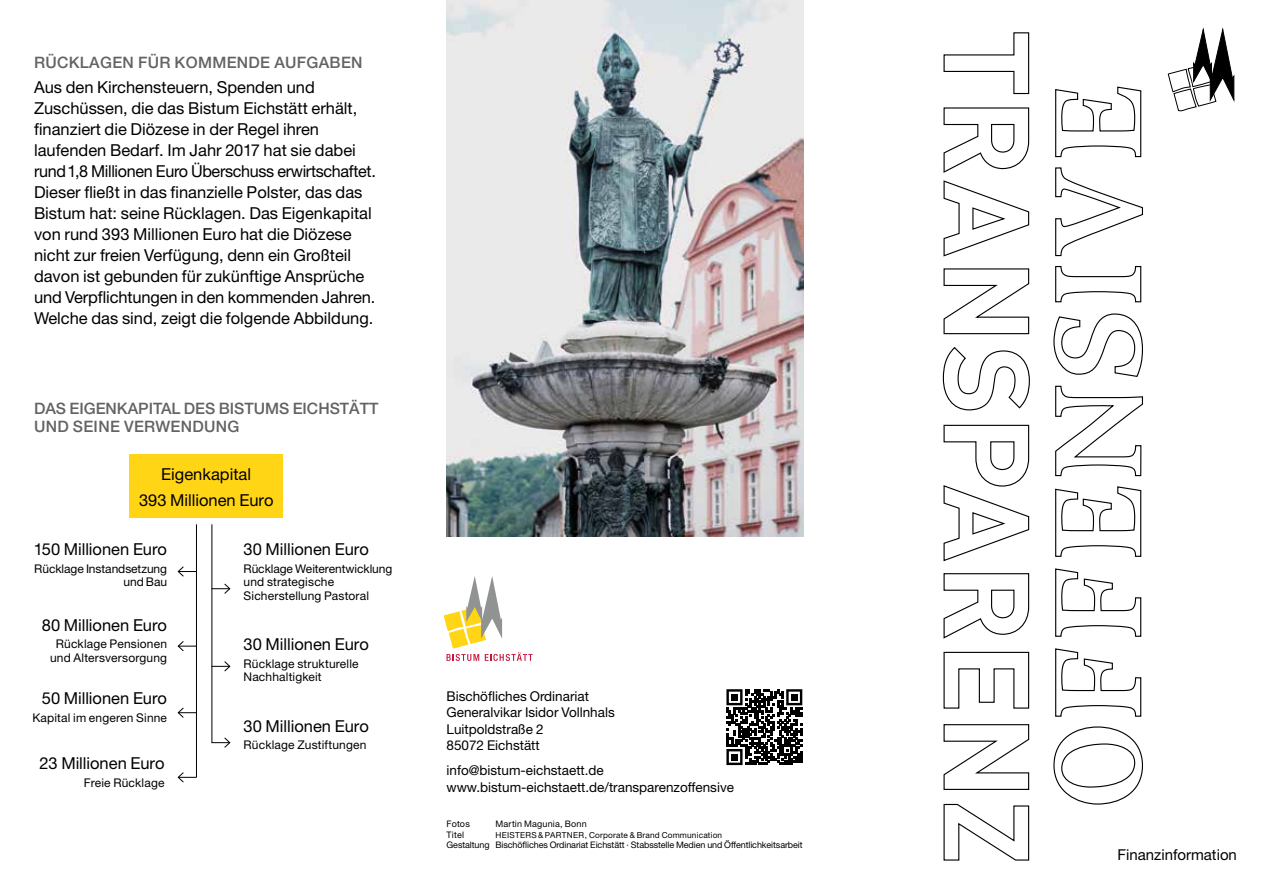
<style>
.page{position:relative;width:1263px;height:893px;background:#fff}
.page>*{position:absolute;margin:0;border:0;box-sizing:border-box;transform-origin:0 0}
.t1{font:16.5px/21px "Helvetica Neue LT";color:#000}
.t2{font:500 15.75px/18px "Helvetica Neue LT";color:#636362}
.t3{font:500 15.75px "Helvetica Neue LT";letter-spacing:.02em;color:#636362}
.t4{font:15px "Helvetica Neue LT";color:#000}
.t5{font:13.5px/16.5px "Helvetica Neue LT";color:#000}
.t6{font:12px/13.5px "Helvetica Neue LT";letter-spacing:.01em;color:#000}
.t7{font:9px "Helvetica Neue LT";letter-spacing:-.01em;color:#000}
.t8{font:9px "Helvetica Neue LT";letter-spacing:.02em;color:#000}
.t9{font:8.25px "Helvetica Neue LT";letter-spacing:.025em;color:#000}
</style>
<div class="page">
<svg style="left:1053px;top:726px;width:90px;height:79px"></svg>
<svg style="left:1055px;top:648px;width:87px;height:69px"></svg>
<svg style="left:1055px;top:568px;width:87px;height:69px"></svg>
<svg style="left:1055px;top:486px;width:87px;height:71px"></svg>
<svg style="left:1055px;top:385px;width:88px;height:92px"></svg>
<svg style="left:1053px;top:313px;width:90px;height:64px"></svg>
<svg style="left:1055px;top:266px;width:87px;height:37px"></svg>
<svg style="left:1055px;top:167px;width:88px;height:90px"></svg>
<svg style="left:1055px;top:86px;width:87px;height:72px"></svg>
<svg style="left:943px;top:32px;width:87px;height:63px"></svg>
<svg style="left:943px;top:107px;width:87px;height:66px"></svg>
<svg style="left:943px;top:180px;width:87px;height:77px"></svg>
<svg style="left:943px;top:268px;width:87px;height:67px"></svg>
<svg style="left:942px;top:347px;width:88px;height:64px"></svg>
<svg style="left:943px;top:424px;width:87px;height:138px"></svg>
<svg style="left:943px;top:573px;width:87px;height:66px"></svg>
<svg style="left:943px;top:651px;width:87px;height:58px"></svg>
<svg style="left:943px;top:724px;width:87px;height:66px"></svg>
<svg style="left:943px;top:803px;width:87px;height:58px"></svg>
<div style="left:130px;top:455px;width:153px;height:63px;background:#ffd516"></div>
<hr style="left:196px;top:524px;width:1px;height:253px;background:#000">
<hr style="left:212px;top:524px;width:1px;height:219px;background:#000">
<svg style="left:177px;top:772px;width:19px;height:11px"></svg>
<svg style="left:177px;top:707px;width:19px;height:11px"></svg>
<svg style="left:177px;top:641px;width:19px;height:10px"></svg>
<svg style="left:177px;top:566px;width:19px;height:11px"></svg>
<svg style="left:212px;top:737px;width:19px;height:11px"></svg>
<svg style="left:212px;top:661px;width:19px;height:11px"></svg>
<svg style="left:212px;top:583px;width:19px;height:11px"></svg>
<img style="left:446px;top:0;width:358px;height:536px">
<svg style="left:726px;top:689px;width:76px;height:76px"></svg>
<div style="left:731px;top:694px;width:7px;height:7px;background:#000"></div>
<div style="left:791px;top:694px;width:7px;height:7px;background:#000"></div>
<div style="left:731px;top:754px;width:7px;height:6px;background:#000"></div>
<svg style="left:444px;top:576px;width:89px;height:85px"></svg>
<svg style="left:1168px;top:28px;width:67px;height:84px"></svg>
<p class="t3" style="left:34px;top:53px;width:330px">RÜCKLAGEN FÜR KOMMENDE AUFGABEN</p>
<p class="t1" style="left:34px;top:76px;width:343px">Aus den Kirchensteuern, Spenden und Zuschüssen, die das Bistum Eichstätt erhält, finanziert die Diözese in der Regel ihren laufenden Bedarf. Im Jahr 2017 hat sie dabei rund1,8 Millionen Euro Überschuss erwirtschaftet.<br>Dieser fließt in das finanzielle Polster, das das Bistum hat: seine Rücklagen. Das Eigenkapital von rund 393 Millionen Euro hat die Diözese nicht zur freien Verfügung, denn ein Großteil davon ist gebunden für zukünftige Ansprüche und Verpflichtungen in den kommenden Jahren.<br>Welche das sind, zeigt die folgende Abbildung.</p>
<p class="t2" style="left:34px;top:399px;width:346px">DAS EIGENKAPITAL DES BISTUMS EICHSTÄTT<br>UND SEINE VERWENDUNG</p>
<p class="t1" style="left:139px;top:462px;width:136px;line-height:25.2px;text-align:center">Eigenkapital<br>393 Millionen Euro</p>
<p class="t1" style="left:34px;top:539px;width:135px">150 Millionen Euro</p>
<p class="t6" style="left:34px;top:562px;width:134px;text-align:right">Rücklage Instandsetzung und Bau</p>
<p class="t1" style="left:42px;top:614px;width:127px">80 Millionen Euro</p>
<p class="t6" style="left:50px;top:637px;width:118px;text-align:center">Rücklage Pensionen und Altersversorgung</p>
<p class="t1" style="left:42px;top:687px;width:127px">50 Millionen Euro</p>
<p class="t6" style="left:32px;top:710px;width:136px">Kapital im engeren Sinne</p>
<p class="t1" style="left:40px;top:753px;width:126px">23 Millionen Euro</p>
<p class="t6" style="left:84px;top:776px;width:82px">Freie Rücklage</p>
<p class="t1" style="left:244px;top:539px;width:127px">30 Millionen Euro</p>
<p class="t6" style="left:244px;top:562px;width:150px">Rücklage Weiterentwicklung und strategische<br>Sicherstellung Pastoral</p>
<p class="t1" style="left:244px;top:634px;width:127px">30 Millionen Euro</p>
<p class="t6" style="left:244px;top:657px;width:117px">Rücklage strukturelle<br>Nachhaltigkeit</p>
<p class="t1" style="left:244px;top:715px;width:127px">30 Millionen Euro</p>
<p class="t6" style="left:244px;top:738px;width:124px">Rücklage Zustiftungen</p>
<p class="t5" style="left:446px;top:688px;width:170px">Bischöfliches Ordinariat<br>Generalvikar Isidor Vollnhals<br>Luitpoldstraße 2<br>85072 Eichstätt</p>
<p class="t5" style="left:446px;top:762px;width:289px">info@bistum-eichstaett.de www.bistum-eichstaett.de/transparenzoffensive</p>
<p class="t7" style="left:446px;top:819px;width:25px">Fotos</p>
<p class="t8" style="left:495px;top:819px;width:93px">Martin Magunia, Bonn</p>
<p class="t7" style="left:446px;top:829px;width:19px">Titel</p>
<p class="t9" style="left:495px;top:830px;width:12px">Heisters</p>
<p class="t9" style="left:538px;top:830px;width:19px">&amp;Partner</p>
<p class="t9" style="left:585px;top:830px;width:139px">, Corporate &amp; Brand Communication</p>
<p class="t7" style="left:446px;top:840px;width:358px">Gestaltung Bischöfliches Ordinariat Eichstätt · Stabsstelle Medien und Öffentlichkeitsarbeit</p>
<p class="t4" style="left:1117px;top:846px;width:121px">Finanzinformation</p>
</div>
